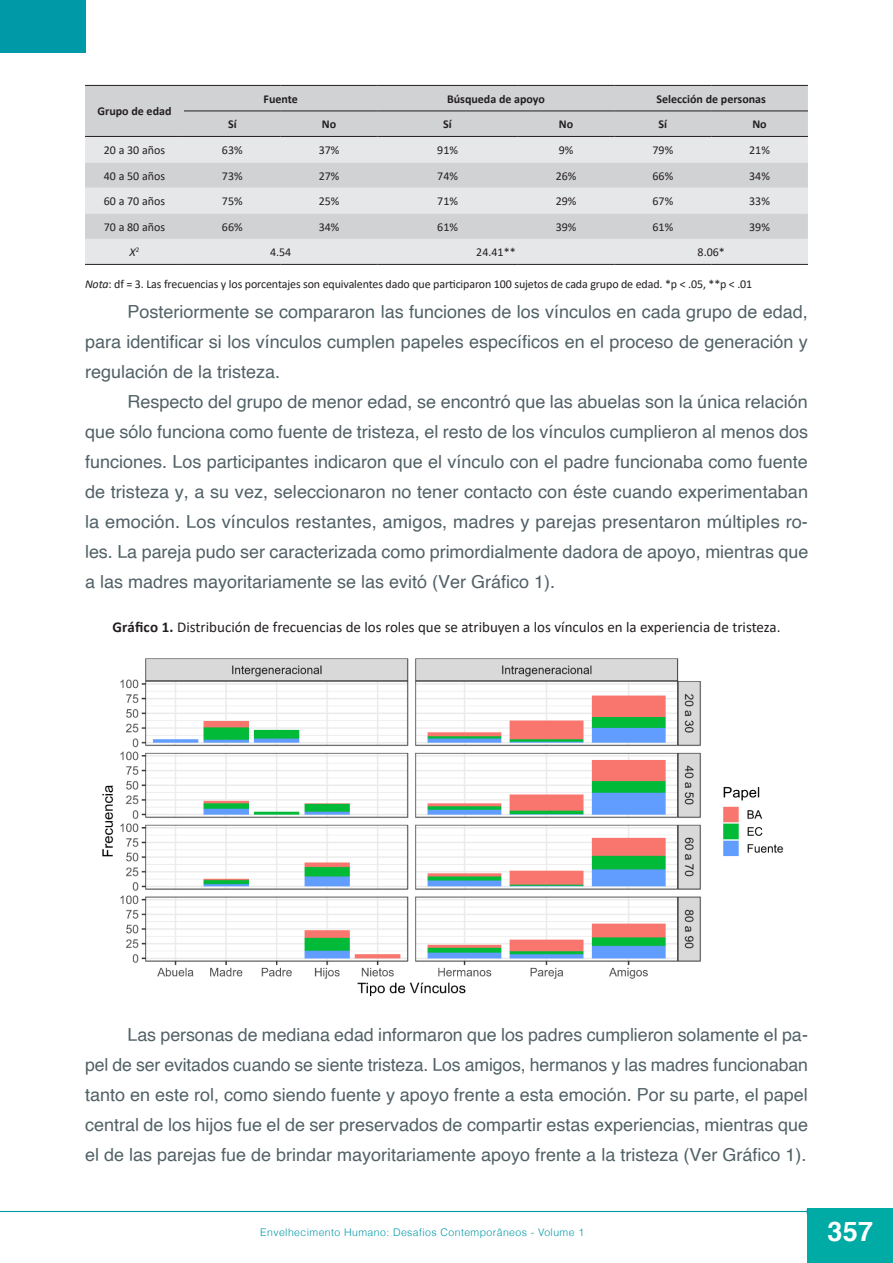
<style>
.page{position:relative;width:893px;height:1263px;background:#fff}
.page>*{position:absolute;margin:0;border:0;box-sizing:border-box;transform-origin:0 0}
.t1{font:700 27px "Helvetica";color:#fff}
._04_texto{font:18px/30px "Helvetica";color:#516166;text-align:justify}
._06_figura-quadro-ta{font:15px "Calibri";color:#231f20}
.Texto_Centro_Preto{font:12px "Calibri";color:#231f20}
.Texto_Esquerda_Preto{font:12px "Calibri";letter-spacing:-.01em;color:#231f20}
.Texto_Centro_Preto-2{font:700 12px "Calibri";color:#231f20}
.Texto_Centro_Preto-3{font:italic 12px "Calibri";color:#231f20}
.t2{font:300 10.5px "Helvetica";letter-spacing:.04em;color:#0099a7}
.s1{font-style:italic}
.s2{font-weight:700}
</style>
<div class="page">
<div style="left:808px;top:1209px;width:85px;height:54px;background:#00aba5"></div>
<hr style="left:0;top:1211px;width:807px;height:1px;background:#0099a7">
<div style="left:1px;top:0;width:85px;height:52px;background:#0099a7"></div>
<div style="left:85px;top:86px;width:723px;height:50px;background:#d1d2d4"></div>
<svg style="left:85px;top:137px;width:723px;height:127px;background:#dddee0"></svg>
<hr style="left:85px;top:85px;width:99px;height:1px;background:#231f20">
<hr style="left:184px;top:85px;width:97px;height:1px;background:#231f20">
<hr style="left:281px;top:85px;width:96px;height:1px;background:#231f20">
<hr style="left:377px;top:85px;width:141px;height:1px;background:#231f20">
<hr style="left:518px;top:85px;width:96px;height:1px;background:#231f20">
<hr style="left:614px;top:85px;width:97px;height:1px;background:#231f20">
<hr style="left:711px;top:85px;width:97px;height:1px;background:#231f20">
<hr style="left:184px;top:111px;width:97px;height:1px;background:#231f20">
<hr style="left:281px;top:111px;width:96px;height:1px;background:#231f20">
<hr style="left:377px;top:111px;width:141px;height:1px;background:#231f20">
<hr style="left:518px;top:111px;width:96px;height:1px;background:#231f20">
<hr style="left:614px;top:111px;width:97px;height:1px;background:#231f20">
<hr style="left:711px;top:111px;width:97px;height:1px;background:#231f20">
<hr style="left:85px;top:136px;width:99px;height:1px;background:#231f20">
<hr style="left:184px;top:136px;width:97px;height:1px;background:#231f20">
<hr style="left:281px;top:136px;width:96px;height:1px;background:#231f20">
<hr style="left:377px;top:136px;width:141px;height:1px;background:#231f20">
<hr style="left:518px;top:136px;width:96px;height:1px;background:#231f20">
<hr style="left:614px;top:136px;width:97px;height:1px;background:#231f20">
<hr style="left:711px;top:136px;width:97px;height:1px;background:#231f20">
<hr style="left:85px;top:264px;width:99px;height:1px;background:#231f20">
<hr style="left:184px;top:264px;width:97px;height:1px;background:#231f20">
<hr style="left:281px;top:264px;width:96px;height:1px;background:#231f20">
<hr style="left:377px;top:264px;width:141px;height:1px;background:#231f20">
<hr style="left:518px;top:264px;width:96px;height:1px;background:#231f20">
<hr style="left:614px;top:264px;width:97px;height:1px;background:#231f20">
<hr style="left:711px;top:264px;width:97px;height:1px;background:#231f20">
<img style="left:102px;top:658px;width:682px;height:339px">
<p class="Texto_Centro_Preto-2" style="left:97px;top:103px;width:76px">Grupo de edad</p>
<p class="Texto_Centro_Preto-2" style="left:263px;top:90px;width:36px">Fuente</p>
<p class="Texto_Centro_Preto-2" style="left:447px;top:90px;width:99px">Búsqueda de apoyo</p>
<p class="Texto_Centro_Preto-2" style="left:656px;top:90px;width:111px">Selección de personas</p>
<p class="Texto_Centro_Preto-2" style="left:228px;top:116px;width:10px">Sí</p>
<p class="Texto_Centro_Preto-2" style="left:322px;top:116px;width:16px">No</p>
<p class="Texto_Centro_Preto-2" style="left:443px;top:116px;width:10px">Sí</p>
<p class="Texto_Centro_Preto-2" style="left:559px;top:116px;width:16px">No</p>
<p class="Texto_Centro_Preto-2" style="left:659px;top:116px;width:10px">Sí</p>
<p class="Texto_Centro_Preto-2" style="left:752px;top:116px;width:16px">No</p>
<p class="Texto_Centro_Preto" style="left:104px;top:142px;width:63px">20 a 30 años</p>
<p class="Texto_Centro_Preto" style="left:222px;top:142px;width:22px">63%</p>
<p class="Texto_Centro_Preto" style="left:319px;top:142px;width:22px">37%</p>
<p class="Texto_Centro_Preto" style="left:437px;top:142px;width:22px">91%</p>
<p class="Texto_Centro_Preto" style="left:559px;top:142px;width:16px">9%</p>
<p class="Texto_Centro_Preto" style="left:652px;top:142px;width:22px">79%</p>
<p class="Texto_Centro_Preto" style="left:749px;top:142px;width:22px">21%</p>
<p class="Texto_Centro_Preto" style="left:104px;top:167px;width:63px">40 a 50 años</p>
<p class="Texto_Centro_Preto" style="left:222px;top:167px;width:22px">73%</p>
<p class="Texto_Centro_Preto" style="left:319px;top:167px;width:22px">27%</p>
<p class="Texto_Centro_Preto" style="left:437px;top:167px;width:22px">74%</p>
<p class="Texto_Centro_Preto" style="left:556px;top:167px;width:22px">26%</p>
<p class="Texto_Centro_Preto" style="left:652px;top:167px;width:22px">66%</p>
<p class="Texto_Centro_Preto" style="left:749px;top:167px;width:22px">34%</p>
<p class="Texto_Centro_Preto" style="left:104px;top:193px;width:63px">60 a 70 años</p>
<p class="Texto_Centro_Preto" style="left:222px;top:193px;width:22px">75%</p>
<p class="Texto_Centro_Preto" style="left:319px;top:193px;width:22px">25%</p>
<p class="Texto_Centro_Preto" style="left:437px;top:193px;width:22px">71%</p>
<p class="Texto_Centro_Preto" style="left:556px;top:193px;width:22px">29%</p>
<p class="Texto_Centro_Preto" style="left:652px;top:193px;width:22px">67%</p>
<p class="Texto_Centro_Preto" style="left:749px;top:193px;width:22px">33%</p>
<p class="Texto_Centro_Preto" style="left:104px;top:218px;width:63px">70 a 80 años</p>
<p class="Texto_Centro_Preto" style="left:222px;top:218px;width:22px">66%</p>
<p class="Texto_Centro_Preto" style="left:319px;top:218px;width:22px">34%</p>
<p class="Texto_Centro_Preto" style="left:437px;top:218px;width:22px">61%</p>
<p class="Texto_Centro_Preto" style="left:556px;top:218px;width:22px">39%</p>
<p class="Texto_Centro_Preto" style="left:652px;top:218px;width:22px">61%</p>
<p class="Texto_Centro_Preto" style="left:749px;top:218px;width:22px">39%</p>
<p class="Texto_Centro_Preto-3" style="left:130px;top:244px;width:11px">X<sup>2</sup></p>
<p class="Texto_Centro_Preto" style="left:270px;top:244px;width:23px">4.54</p>
<p class="Texto_Centro_Preto" style="left:476px;top:244px;width:41px">24.41**</p>
<p class="Texto_Centro_Preto" style="left:698px;top:244px;width:29px">8.06*</p>
<p class="Texto_Esquerda_Preto" style="left:85px;top:276px;width:669px"><span class="s1">Nota</span>: df = 3. Las frecuencias y los porcentajes son equivalentes dado que participaron 100 sujetos de cada grupo de edad. *p &lt; .05, **p &lt; .01</p>
<p class="_04_texto" style="left:85px;top:297px;width:724px;text-indent:43px">Posteriormente se compararon las funciones de los vínculos en cada grupo de edad, para identificar si los vínculos cumplen papeles específicos en el proceso de generación y regulación de la tristeza.</p>
<p class="_04_texto" style="left:85px;top:387px;width:725px;text-indent:43px">Respecto del grupo de menor edad, se encontró que las abuelas son la única relación que sólo funciona como fuente de tristeza, el resto de los vínculos cumplieron al menos dos funciones. Los participantes indicaron que el vínculo con el padre funcionaba como fuente de tristeza y, a su vez, seleccionaron no tener contacto con éste cuando experimentaban la emoción. Los vínculos restantes, amigos, madres y parejas presentaron múltiples ro&shy;les. La pareja pudo ser caracterizada como primordialmente dadora de apoyo, mientras que a las madres mayoritariamente se las evitó (Ver Gráfico 1).</p>
<p class="_06_figura-quadro-ta" style="left:112px;top:616px;width:670px"><span class="s2">Gráfico 1.</span> Distribución de frecuencias de los roles que se atribuyen a los vínculos en la experiencia de tristeza.</p>
<p class="_04_texto" style="left:85px;top:1020px;width:724px;text-indent:43px">Las personas de mediana edad informaron que los padres cumplieron solamente el pa&shy;pel de ser evitados cuando se siente tristeza. Los amigos, hermanos y las madres funcionaban tanto en este rol, como siendo fuente y apoyo frente a esta emoción. Por su parte, el papel central de los hijos fue el de ser preservados de compartir estas experiencias, mientras que el de las parejas fue de brindar mayoritariamente apoyo frente a la tristeza (Ver Gráfico 1).</p>
<p class="t2" style="left:260px;top:1226px;width:325px">Envelhecimento Humano: Desafios Contemporâneos - Volume 1</p>
<h1 class="t1" style="left:827px;top:1210px;width:47px">357</h1>
</div>
